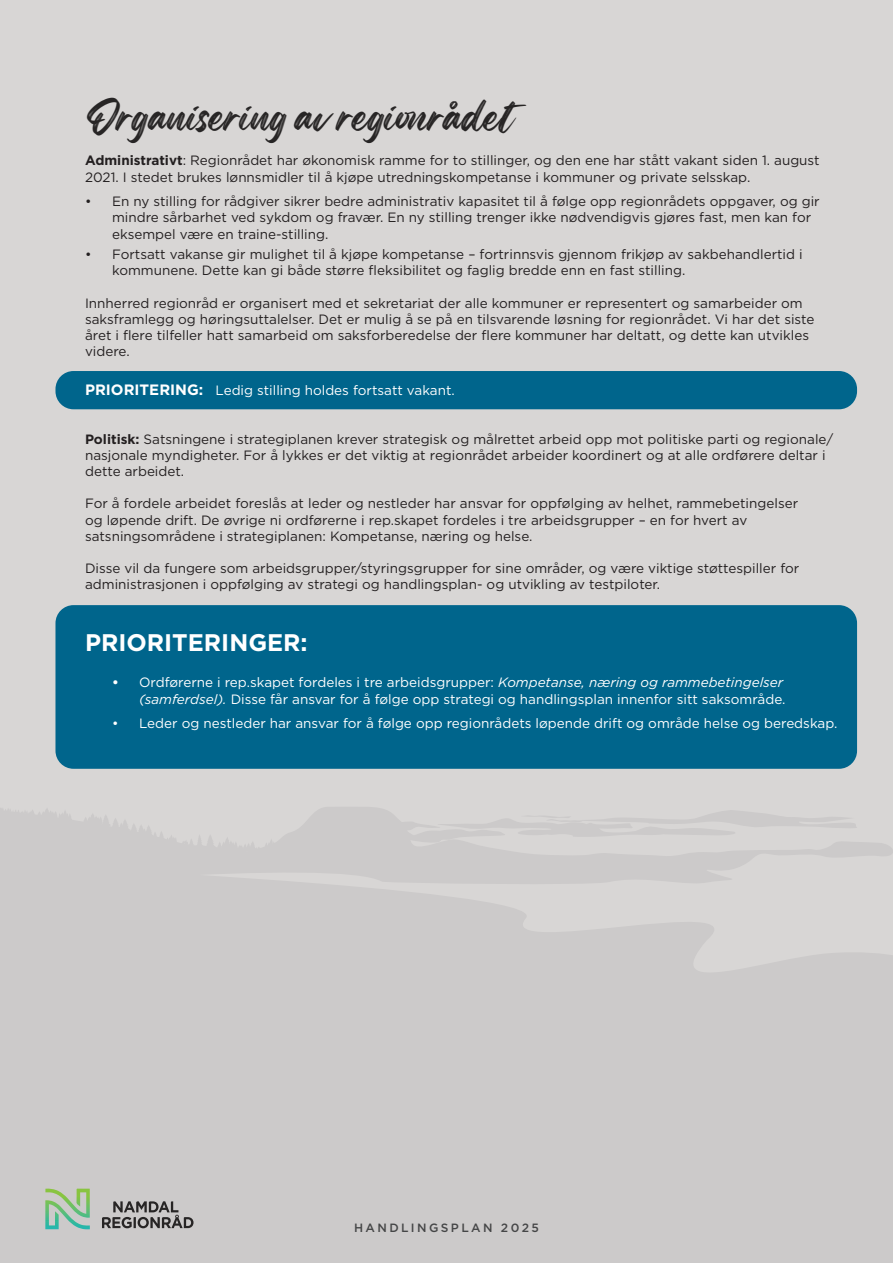
<style>
.page{position:relative;width:893px;height:1263px;background:#d8d6d5}
.page>*{position:absolute;margin:0;border:0;box-sizing:border-box;transform-origin:0 0}
.t1{font:39px "Regular Brush";color:#272525}
.t2{font:700 24px "Gotham";color:#fff}
.t3{font:13.5px/16.2px "Gotham";color:#231f20}
.t4{font:13.5px/16.2px "Gotham";color:#fff;text-align:right}
.t5{font:500 12px "Gotham";letter-spacing:.2em;color:#454647}
.s1{font-weight:700}
.s2{font-weight:700;font-size:15px}
.s3{font-style:italic}
</style>
<div class="page">
<svg style="left:0;top:807px;width:893px;height:56px;fill:#cccaca"></svg>
<svg style="left:371px;top:808px;width:490px;height:38px"></svg>
<svg style="left:0;top:807px;width:73px;height:15px"></svg>
<svg style="left:81px;top:812px;width:198px;height:44px"></svg>
<svg style="left:0;top:863px;width:893px;height:400px;fill:#cccaca"></svg>
<div style="left:55px;top:371px;width:802px;height:38px;background:#00658c;border-radius:18px"></div>
<div style="left:55px;top:605px;width:802px;height:164px;background:#00658c;border-radius:18px"></div>
<svg style="left:45px;top:1188px;width:45px;height:41px"></svg>
<svg style="left:102px;top:1201px;width:92px;height:27px"></svg>
<h1 class="t1" style="left:85px;top:85px;width:430px">Organisering av regionrådet</h1>
<p class="t3" style="left:85px;top:152px;width:736px"><span class="s1">Administrativt</span>: Regionrådet har økonomisk ramme for to stillinger, og den ene har stått vakant siden 1. august<br>2021. I stedet brukes lønnsmidler til å kjøpe utredningskompetanse i kommuner og private selsskap.</p>
<p class="t3" style="left:112px;top:193px;width:709px;text-indent:-27px">• En ny stilling for rådgiver sikrer bedre administrativ kapasitet til å følge opp regionrådets oppgaver, og gir mindre sårbarhet ved sykdom og fravær. En ny stilling trenger ikke nødvendigvis gjøres fast, men kan for eksempel være en traine-stilling.</p>
<p class="t3" style="left:112px;top:246px;width:692px;text-indent:-27px">• Fortsatt vakanse gir mulighet til å kjøpe kompetanse – fortrinnsvis gjennom frikjøp av sakbehandlertid i kommunene. Dette kan gi både større fleksibilitet og faglig bredde enn en fast stilling.</p>
<p class="t3" style="left:85px;top:295px;width:731px">Innherred regionråd er organisert med et sekretariat der alle kommuner er representert og samarbeider om saksframlegg og høringsuttalelser. Det er mulig å se på en tilsvarende løsning for regionrådet. Vi har det siste året i flere tilfeller hatt samarbeid om saksforberedelse der flere kommuner har deltatt, og dette kan utvikles videre.</p>
<p class="t4" style="left:85px;top:382px;width:371px"><span class="s2">PRIORITERING:</span> Ledig stilling holdes fortsatt vakant.</p>
<p class="t3" style="left:85px;top:430px;width:750px"><span class="s1">Politisk:</span> Satsningene i strategiplanen krever strategisk og målrettet arbeid opp mot politiske parti og regionale/ nasjonale myndigheter. For å lykkes er det viktig at regionrådet arbeider koordinert og at alle ordførere deltar i dette arbeidet.</p>
<p class="t3" style="left:85px;top:495px;width:715px">For å fordele arbeidet foreslås at leder og nestleder har ansvar for oppfølging av helhet, rammebetingelser og løpende drift. De øvrige ni ordførerne i rep.skapet fordeles i tre arbeidsgrupper – en for hvert av satsningsområdene i strategiplanen: Kompetanse, næring og helse.</p>
<p class="t3" style="left:85px;top:560px;width:716px">Disse vil da fungere som arbeidsgrupper/styringsgrupper for sine områder, og være viktige støttespiller for administrasjonen i oppfølging av strategi og handlingsplan- og utvikling av testpiloter.</p>
<h2 class="t2" style="left:85px;top:626px;width:224px">PRIORITERINGER:</h2>
<p class="t4" style="left:112px;top:674px;width:675px"><span class="s1">•</span> Ordførerne i rep.skapet fordeles i tre arbeidsgrupper: <span class="s3">Kompetanse, næring og rammebetingelser (samferdsel).</span> Disse får ansvar for å følge opp strategi og handlingsplan innenfor sitt saksområde.</p>
<p class="t4" style="left:112px;top:715px;width:727px">• Leder og nestleder har ansvar for å følge opp regionrådets løpende drift og område helse og beredskap.</p>
<p class="t5" style="left:354px;top:1220px;width:186px">HANDLINGSPLAN 2025</p>
</div>
